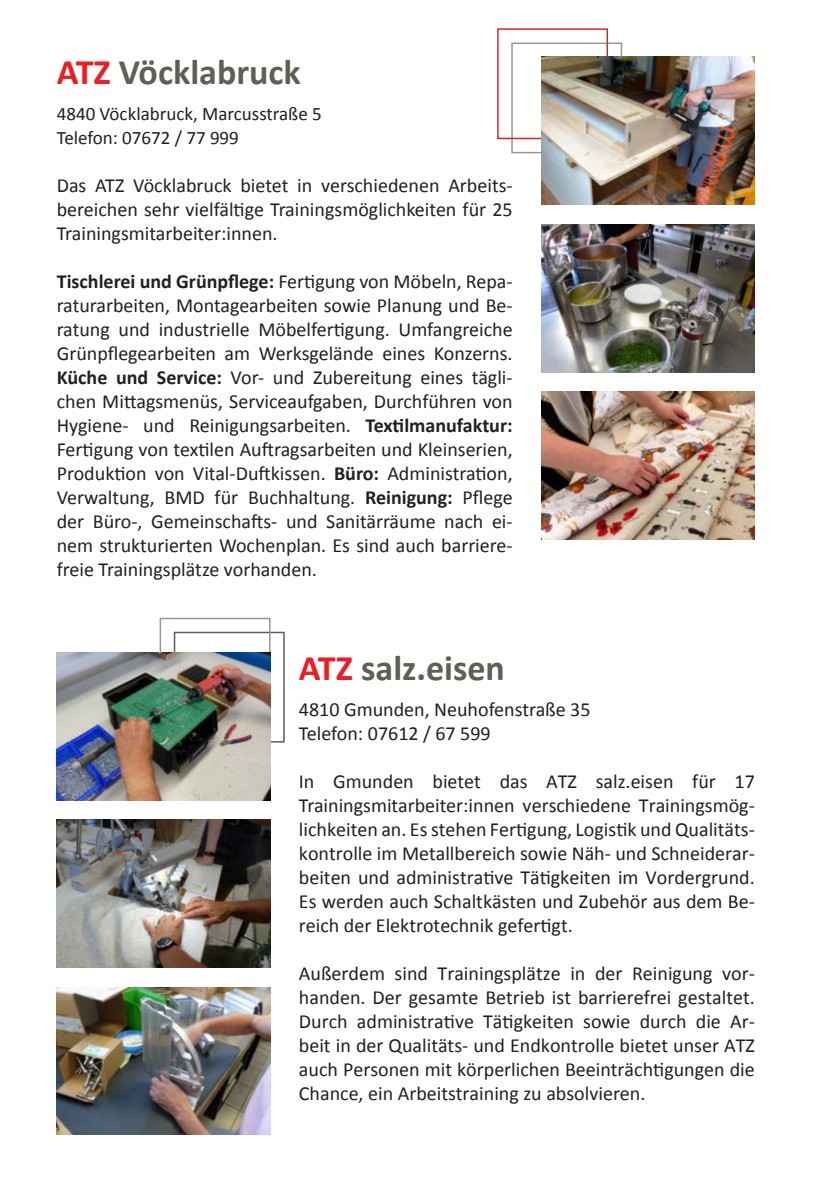
<style>
.page{position:relative;width:840px;height:1191px;background:#fff}
.page>*{position:absolute;margin:0;border:0;box-sizing:border-box;transform-origin:0 0}
.t1{font:700 36px "Calibri";color:#5f5f54}
.t2{font:20px/24px "Calibri";color:#231f20;text-align:justify}
.t3{font:19px "Calibri";color:#231f20}
.s1{color:#ee1d23}
.s2{font-weight:700}
</style>
<div class="page">
<img style="left:541px;top:224px;width:213px;height:148px">
<img style="left:541px;top:392px;width:213px;height:148px">
<img style="left:57px;top:819px;width:213px;height:148px">
<img style="left:57px;top:987px;width:213px;height:147px">
<div style="left:511px;top:43px;width:111px;height:110px;border:2px solid #99988e"></div>
<div style="left:497px;top:28px;width:110px;height:111px;border:2px solid #ee1d23"></div>
<img style="left:540px;top:57px;width:214px;height:148px">
<div style="left:174px;top:632px;width:110px;height:110px;border:2px solid #5f5f54"></div>
<div style="left:159px;top:618px;width:111px;height:110px;border:2px solid #99988e"></div>
<img style="left:57px;top:652px;width:213px;height:148px">
<p class="t1" style="left:57px;top:49px;width:245px"><span class="s1">ATZ</span> Vöcklabruck</p>
<p class="t3" style="left:57px;top:101px;width:266px">4840 Vöcklabruck, Marcusstraße 5</p>
<p class="t3" style="left:57px;top:125px;width:183px">Telefon: 07672 / 77 999</p>
<p class="t2" style="left:57px;top:173px;width:457px">Das ATZ Vöcklabruck bietet in verschiedenen Arbeits&shy;bereichen sehr vielfältige Trainingsmöglichkeiten für 25<br>Trainingsmitarbeiter:innen.</p>
<p class="t2" style="left:57px;top:269px;width:457px"><span class="s2">Tischlerei und Grünpflege:</span> Fertigung von Möbeln, Repa&shy;raturarbeiten, Montagearbeiten sowie Planung und Be&shy;ratung und industrielle Möbelfertigung. Umfangreiche Grünpflegearbeiten am Werksgelände eines Konzerns.<br><span class="s2">Küche und Service:</span> Vor- und Zubereitung eines tägli&shy;chen Mittagsmenüs, Serviceaufgaben, Durchführen von Hygiene- und Reinigungsarbeiten. <span class="s2">Textilmanufaktur:<br></span>Fertigung von textilen Auftragsarbeiten und Kleinserien, Produktion von Vital-Duftkissen. <span class="s2">Büro:</span> Administration, Verwaltung, BMD für Buchhaltung. <span class="s2">Reinigung:</span> Pflege der Büro-, Gemeinschafts- und Sanitärräume nach ei&shy;nem strukturierten Wochenplan. Es sind auch barriere&shy;freie Trainingsplätze vorhanden.</p>
<p class="t1" style="left:299px;top:645px;width:207px"><span class="s1">ATZ</span> salz.eisen</p>
<p class="t2" style="left:299px;top:697px;width:293px">4810 Gmunden, Neuhofenstraße 35</p>
<p class="t2" style="left:299px;top:721px;width:193px">Telefon: 07612 / 67 599</p>
<p class="t2" style="left:299px;top:769px;width:457px">In Gmunden bietet das ATZ salz.eisen für 17<br>Trainingsmitarbeiter:innen verschiedene Trainingsmög&shy;lichkeiten an. Es stehen Fertigung, Logistik und Qualitäts&shy;kontrolle im Metallbereich sowie Näh- und Schneiderar&shy;beiten und administrative Tätigkeiten im Vordergrund.<br>Es werden auch Schaltkästen und Zubehör aus dem Be&shy;reich der Elektrotechnik gefertigt.</p>
<p class="t2" style="left:299px;top:961px;width:457px">Außerdem sind Trainingsplätze in der Reinigung vor&shy;handen. Der gesamte Betrieb ist barrierefrei gestaltet.<br>Durch administrative Tätigkeiten sowie durch die Ar&shy;beit in der Qualitäts- und Endkontrolle bietet unser ATZ auch Personen mit körperlichen Beeinträchtigungen die Chance, ein Arbeitstraining zu absolvieren.</p>
</div>
